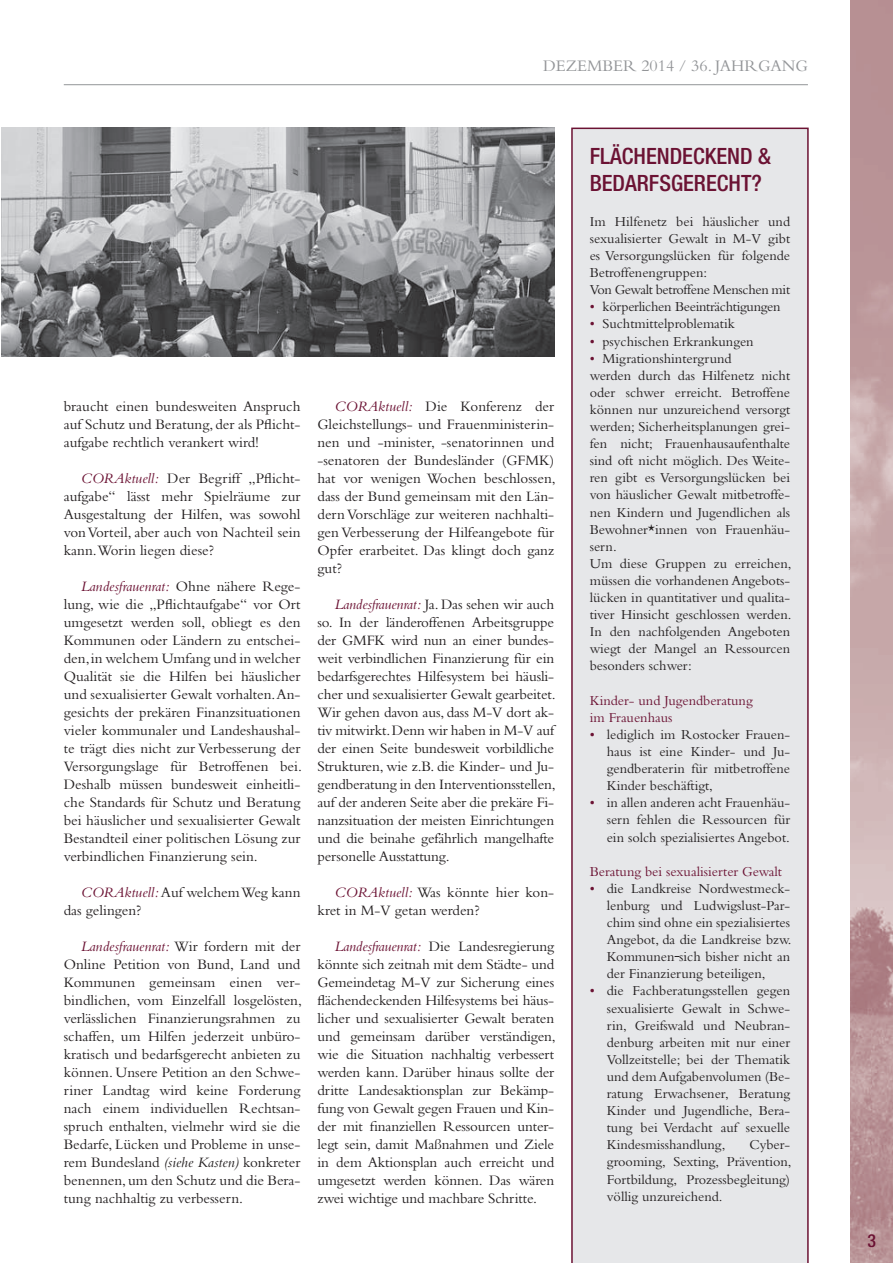
<style>
.page{position:relative;width:893px;height:1263px;background:#fff}
.page>*{position:absolute;margin:0;border:0;box-sizing:border-box;transform-origin:0 0}
.t1{font:500 condensed 22.5px/27px "Helvetica Neue";color:#6b1233}
.t2{font:500 condensed 18px "Helvetica Neue";color:#6b1233}
.t3{font:16.8px "Bembo";color:#939598}
.t4{font:15px/18px "Bembo";color:#231f20;text-align:justify}
.t5{font:14.25px/17.1px "Bembo";color:#231f20;text-align:justify}
.t6{font:14.25px/17.1px "Bembo";color:#6b1233}
.t7{font:14.25px "Bembo";letter-spacing:-.02em;color:#231f20}
.s1{font-style:italic;color:#6b1233}
.s2{font-style:italic}
.s3{color:#6b1233}
</style>
<div class="page">
<img style="left:850px;top:0;width:43px;height:1218px">
<img style="left:850px;top:1218px;width:43px;height:45px">
<hr style="left:64px;top:84px;width:744px;height:1px;background:#939598">
<div style="left:571px;top:128px;width:238px;height:1135px;background:#e6e7e9"></div>
<img style="left:1px;top:128px;width:553px;height:229px">
<p class="t3" style="left:543px;top:59px;width:266px">DEZEMBER 2014 / 36. JAHRGANG</p>
<p class="t4" style="left:64px;top:399px;width:238px">braucht einen bundesweiten Anspruch auf Schutz und Beratung, der als Pflicht&shy;aufgabe rechtlich verankert wird!</p>
<p class="t4" style="left:64px;top:471px;width:238px;text-indent:17px"><span class="s1">CORAktuell:</span> Der Begriff „Pflicht&shy;aufgabe“ lässt mehr Spielräume zur Ausgestaltung der Hilfen, was sowohl von Vorteil, aber auch von Nachteil sein kann.Worin liegen diese?</p>
<p class="t4" style="left:64px;top:579px;width:240px;text-indent:17px"><span class="s1">Landesfrauenrat:</span> Ohne nähere Rege&shy;lung, wie die „Pflichtaufgabe“ vor Ort umgesetzt werden soll, obliegt es den Kommunen oder Ländern zu entschei&shy;den, in welchem Umfang und in welcher Qualität sie die Hilfen bei häuslicher und sexualisierter Gewalt vorhalten. An&shy;gesichts der prekären Finanzsituationen vieler kommunaler und Landeshaushal&shy;te trägt dies nicht zur Verbesserung der Versorgungslage für Betroffenen bei.<br>Deshalb müssen bundesweit einheitli&shy;che Standards für Schutz und Beratung bei häuslicher und sexualisierter Gewalt Bestandteil einer politischen Lösung zur verbindlichen Finanzierung sein.</p>
<p class="t4" style="left:64px;top:885px;width:238px;text-indent:17px"><span class="s1">CORAktuell:</span>Auf welchem Weg kann das gelingen?</p>
<p class="t4" style="left:64px;top:939px;width:240px;text-indent:17px"><span class="s1">Landesfrauenrat:</span> Wir fordern mit der Online Petition von Bund, Land und Kommunen gemeinsam einen ver&shy;bindlichen, vom Einzelfall losgelösten, verlässlichen Finanzierungsrahmen zu schaffen, um Hilfen jederzeit unbüro&shy;kratisch und bedarfsgerecht anbieten zu können. Unsere Petition an den Schwe&shy;riner Landtag wird keine Forderung nach einem individuellen Rechtsan&shy;spruch enthalten, vielmehr wird sie die Bedarfe, Lücken und Probleme in unse&shy;rem Bundesland <span class="s2">(siehe Kasten)</span> konkreter benennen, um den Schutz und die Bera&shy;tung nachhaltig zu verbessern.</p>
<p class="t4" style="left:317px;top:399px;width:240px;text-indent:17px"><span class="s1">CORAktuell:</span> Die Konferenz der Gleichstellungs- und Frauenministerin&shy;nen und -minister, -senatorinnen und -senatoren der Bundesländer (GFMK) hat vor wenigen Wochen beschlossen, dass der Bund gemeinsam mit den Län&shy;dern Vorschläge zur weiteren nachhalti&shy;gen Verbesserung der Hilfeangebote für Opfer erarbeitet. Das klingt doch ganz gut?</p>
<p class="t4" style="left:317px;top:597px;width:240px;text-indent:17px"><span class="s1">Landesfrauenrat:</span> Ja. Das sehen wir auch so. In der länderoffenen Arbeitsgruppe der GMFK wird nun an einer bundes&shy;weit verbindlichen Finanzierung für ein bedarfsgerechtes Hilfesystem bei häusli&shy;cher und sexualisierter Gewalt gearbeitet.<br>Wir gehen davon aus, dass M-V dort ak&shy;tiv mitwirkt. Denn wir haben in M-V auf der einen Seite bundesweit vorbildliche Strukturen, wie z.B. die Kinder- und Ju&shy;gendberatung in den Interventionsstellen, auf der anderen Seite aber die prekäre Fi&shy;nanzsituation der meisten Einrichtungen und die beinahe gefährlich mangelhafte personelle Ausstattung.</p>
<p class="t4" style="left:317px;top:885px;width:238px;text-indent:17px"><span class="s1">CORAktuell:</span> Was könnte hier kon&shy;kret in M-V getan werden?</p>
<p class="t4" style="left:317px;top:939px;width:240px;text-indent:17px"><span class="s1">Landesfrauenrat:</span> Die Landesregierung könnte sich zeitnah mit dem Städte- und Gemeindetag M-V zur Sicherung eines flächendeckenden Hilfesystems bei häus&shy;licher und sexualisierter Gewalt beraten und gemeinsam darüber verständigen, wie die Situation nachhaltig verbessert werden kann. Darüber hinaus sollte der dritte Landesaktionsplan zur Bekämp&shy;fung von Gewalt gegen Frauen und Kin&shy;der mit finanziellen Ressourcen unter&shy;legt sein, damit Maßnahmen und Ziele in dem Aktionsplan auch erreicht und umgesetzt werden können. Das wären zwei wichtige und machbare Schritte.</p>
<h1 class="t1" style="left:590px;top:144px;width:183px">FLÄCHENDECKEND &amp;<br>BEDARFSGERECHT?</h1>
<p class="t5" style="left:590px;top:214px;width:202px;text-align:left">Im Hilfenetz bei häuslicher und sexualisierter Gewalt in M-V gibt es Versorgungslücken für folgende<br>Betroffenengruppen:<br>Von Gewalt betroffene Menschen mit</p>
<p class="t7" style="left:590px;top:302px;width:192px"><span class="s3">•</span> körperlichen Beeinträchtigungen</p>
<p class="t5" style="left:590px;top:317px;width:147px"><span class="s3">•</span> Suchtmittelproblematik</p>
<p class="t5" style="left:590px;top:334px;width:165px"><span class="s3">•</span> psychischen Erkrankungen</p>
<p class="t5" style="left:590px;top:351px;width:203px;text-align:left"><span class="s3">•</span> Migrationshintergrund<br>werden durch das Hilfenetz nicht oder schwer erreicht. Betroffene können nur unzureichend versorgt werden; Sicherheitsplanungen grei&shy;fen nicht; Frauenhausaufenthalte sind oft nicht möglich. Des Weite&shy;ren gibt es Versorgungslücken bei von häuslicher Gewalt mitbetroffe&shy;nen Kindern und Jugendlichen als<br>Bewohner*innen von Frauenhäu&shy;sern.<br>Um diese Gruppen zu erreichen, müssen die vorhandenen Angebots&shy;lücken in quantitativer und qualita&shy;tiver Hinsicht geschlossen werden.<br>In den nachfolgenden Angeboten wiegt der Mangel an Ressourcen besonders schwer:</p>
<p class="t6" style="left:590px;top:693px;width:164px">Kinder- und Jugendberatung im Frauenhaus</p>
<p class="t5" style="left:607px;top:727px;width:185px;text-indent:-17px"><span class="s3">•</span> lediglich im Rostocker Frauen&shy;haus ist eine Kinder- und Ju&shy;gendberaterin für mitbetroffene Kinder beschäftigt,</p>
<p class="t5" style="left:607px;top:796px;width:185px;text-indent:-17px"><span class="s3">•</span> in allen anderen acht Frauenhäu&shy;sern fehlen die Ressourcen für ein solch spezialisiertes Angebot.</p>
<p class="t6" style="left:590px;top:864px;width:194px">Beratung bei sexualisierter Gewalt</p>
<p class="t5" style="left:607px;top:881px;width:186px;text-indent:-17px"><span class="s3">•</span> die Landkreise Nordwestmeck&shy;lenburg und Ludwigslust-Par&shy;chim sind ohne ein spezialisiertes Angebot, da die Landkreise bzw.<br>Kommunen sich bisher nicht an der Finanzierung beteiligen,</p>
<p class="t5" style="left:607px;top:984px;width:185px;text-indent:-17px"><span class="s3">•</span> die Fachberatungsstellen gegen sexualisierte Gewalt in Schwe&shy;rin, Greifswald und Neubran&shy;denburg arbeiten mit nur einer Vollzeitstelle; bei der Thematik und dem Aufgabenvolumen (Be&shy;ratung Erwachsener, Beratung Kinder und Jugendliche, Bera&shy;tung bei Verdacht auf sexuelle Kindesmisshandlung,</p>
<p class="t5" style="left:607px;top:1138px;width:186px;text-indent:143px">Cyber&shy;grooming, Sexting, Prävention, Fortbildung, Prozessbegleitung) völlig unzureichend.</p>
<p class="t2" style="left:867px;top:1234px;width:10px">3</p>
</div>
